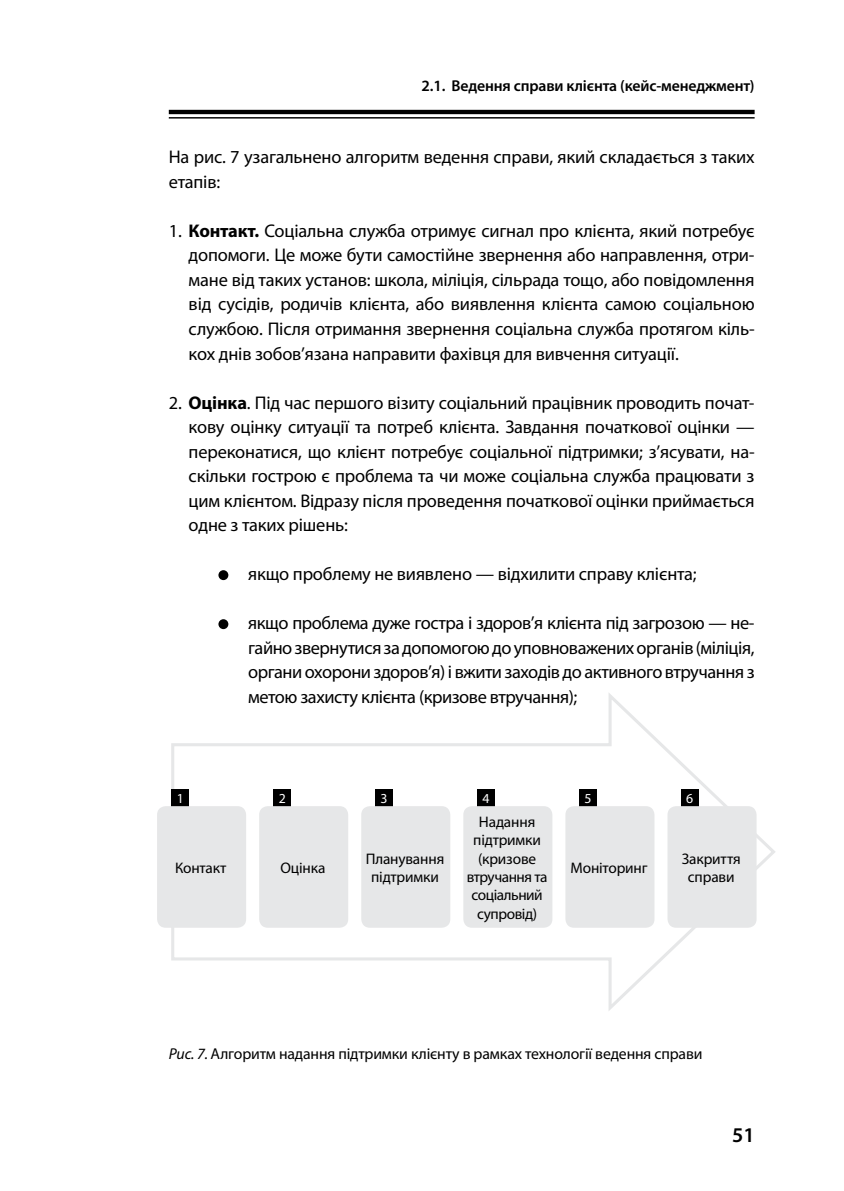
<style>
.page{position:relative;width:844px;height:1191px;background:#fff}
.page>*{position:absolute;margin:0;border:0;box-sizing:border-box;transform-origin:0 0}
.t1{font:600 21px "Myriad Pro";color:#000}
.t2{font:18.38px/24.5px "Myriad Pro";letter-spacing:-.01em;color:#000;text-align:justify}
.t3{font:15.75px "Myriad Pro";letter-spacing:-.01em;color:#000}
.t4{font:600 15.75px "Myriad Pro";letter-spacing:-.01em;color:#000}
.t5{font:15.4px/18.4px "Myriad Pro";letter-spacing:-.01em;color:#000;text-align:center}
.t6{font:13.83px "Myriad Pro";color:#fff}
.s1{font-weight:700}
.s2{font-style:italic}
</style>
<div class="page">
<hr style="left:169px;top:110px;width:585px;height:4px;background:#000">
<hr style="left:169px;top:117px;width:585px;height:2px;background:#000">
<div style="left:218px;top:570px;width:10px;height:10px;background:#000;border-radius:50%"></div>
<div style="left:218px;top:619px;width:10px;height:10px;background:#000;border-radius:50%"></div>
<svg style="left:170px;top:693px;width:605px;height:318px"></svg>
<div style="left:172px;top:789px;width:17px;height:17px;background:#000"></div>
<div style="left:273px;top:789px;width:18px;height:17px;background:#000"></div>
<div style="left:375px;top:789px;width:18px;height:17px;background:#000"></div>
<div style="left:477px;top:789px;width:17px;height:17px;background:#000"></div>
<div style="left:579px;top:789px;width:17px;height:17px;background:#000"></div>
<div style="left:681px;top:789px;width:17px;height:17px;background:#000"></div>
<div style="left:157px;top:806px;width:89px;height:121px;background:#e6e7e8;border-radius:9px"></div>
<div style="left:259px;top:806px;width:89px;height:121px;background:#e6e7e8;border-radius:9px"></div>
<div style="left:361px;top:806px;width:89px;height:121px;background:#e6e7e8;border-radius:9px"></div>
<div style="left:463px;top:806px;width:89px;height:121px;background:#e6e7e8;border-radius:9px"></div>
<div style="left:565px;top:806px;width:89px;height:121px;background:#e6e7e8;border-radius:9px"></div>
<div style="left:667px;top:806px;width:89px;height:121px;background:#e6e7e8;border-radius:9px"></div>
<p class="t4" style="left:421px;top:76px;width:334px">2.1. Ведення справи клієнта (кейс-менеджмент)</p>
<p class="t2" style="left:169px;top:145px;width:587px">На рис. 7 узагальнено алгоритм ведення справи, який складається з таких етапів:</p>
<p class="t2" style="left:189px;top:218px;width:567px;text-indent:-20px">1. <span class="s1">Контакт.</span> Соціальна служба отримує сигнал про клієнта, який потребує допомоги. Це може бути самостійне звернення або направлення, отри&shy;мане від таких установ: школа, міліція, сільрада тощо, або повідомлення від сусідів, родичів клієнта, або виявлення клієнта самою соціальною службою. Після отримання звернення соціальна служба протягом кіль&shy;кох днів зобов’язана направити фахівця для вивчення ситуації.</p>
<p class="t2" style="left:189px;top:390px;width:567px;text-indent:-20px">2. <span class="s1">Оцінка</span>. Під час першого візиту соціальний працівник проводить почат&shy;кову оцінку ситуації та потреб клієнта. Завдання початкової оцінки — переконатися, що клієнт потребує соціальної підтримки; з’ясувати, на&shy;скільки гострою є проблема та чи може соціальна служба працювати з цим клієнтом. Відразу після проведення початкової оцінки приймається одне з таких рішень:</p>
<p class="t2" style="left:248px;top:561px;width:450px">якщо проблему не виявлено — відхилити справу клієнта;</p>
<p class="t2" style="left:248px;top:610px;width:507px">якщо проблема дуже гостра і здоров’я клієнта під загрозою — не&shy;гайно звернутися за допомогою до уповноважених органів (міліція, органи охорони здоров’я) і вжити заходів до активного втручання з метою захисту клієнта (кризове втручання);</p>
<p class="t6" style="left:177px;top:789px;width:9px">1</p>
<p class="t6" style="left:279px;top:789px;width:9px">2</p>
<p class="t6" style="left:380px;top:789px;width:9px">3</p>
<p class="t6" style="left:482px;top:789px;width:9px">4</p>
<p class="t6" style="left:584px;top:789px;width:9px">5</p>
<p class="t6" style="left:686px;top:789px;width:9px">6</p>
<p class="t5" style="left:175px;top:858px;width:53px">Контакт</p>
<p class="t5" style="left:280px;top:858px;width:47px">Оцінка</p>
<p class="t5" style="left:365px;top:849px;width:80px">Планування підтримки</p>
<p class="t5" style="left:466px;top:812px;width:82px">Надання підтримки (кризове втручання та соціальний супровід)</p>
<p class="t5" style="left:570px;top:858px;width:79px">Моніторинг</p>
<p class="t5" style="left:681px;top:849px;width:60px">Закриття справи</p>
<p class="t3" style="left:169px;top:1044px;width:535px"><span class="s2">Рис. 7.</span> Алгоритм надання підтримки клієнту в рамках технології ведення справи</p>
<p class="t1" style="left:732px;top:1121px;width:24px">51</p>
</div>
